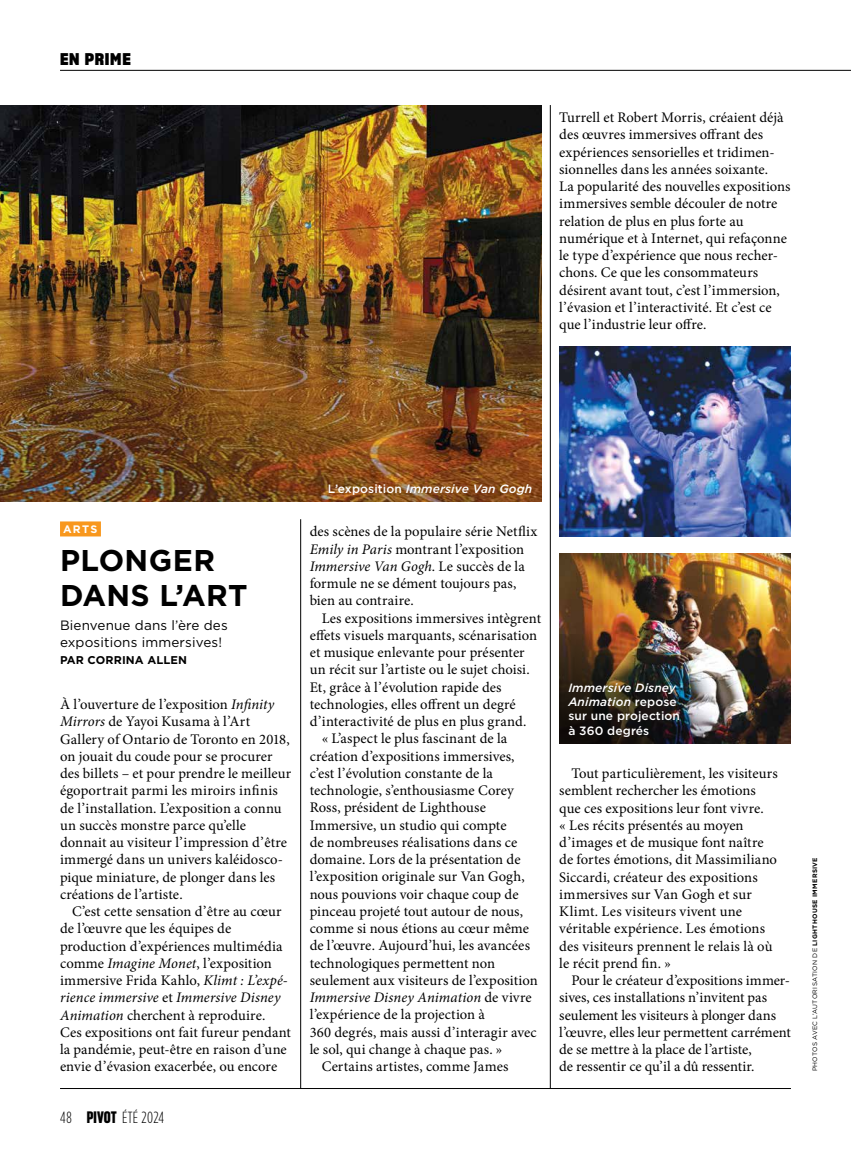
<style>
.page{position:relative;width:851px;height:1175px;background:#fff}
.page>*{position:absolute;margin:0;border:0;box-sizing:border-box;transform-origin:0 0}
.t1{font:700 30px/34.5px "Gotham";letter-spacing:.01em;color:#000}
.t2{font:16.5px "Sharp Grotesk Bold 18";letter-spacing:.045em;color:#000}
.t3{font:300 16.2px "Gotham Condensed";letter-spacing:.02em;color:#000}
.t4{font:14.7px/17.2px "Minion Pro";letter-spacing:.005em;color:#000}
.t5{font:13.5px/17.2px "Gotham";letter-spacing:.01em;color:#000}
.t6{font:500 12px/14.2px "Gotham";letter-spacing:.01em;color:#fff}
.t7{font:italic 500 12px "Gotham";letter-spacing:.01em;color:#fff}
.t8{font:700 11.25px "Gotham";letter-spacing:.01em;color:#000}
.t9{font:700 10.8px "Gotham";color:#fff}
.t10{font:6.3px "Gotham";letter-spacing:.045em;color:#000}
.s1{font-style:italic}
.s2{font-family:"Sharp Grotesk Bold 14";font-weight:400}
.s3{font-style:normal}
.s4{font-weight:700}
</style>
<div class="page">
<hr style="left:300px;top:519px;width:1px;height:569px;background:#000">
<hr style="left:550px;top:105px;width:1px;height:983px;background:#000">
<hr style="left:60px;top:70px;width:790px;height:1px;background:#000">
<hr style="left:60px;top:1088px;width:730px;height:1px;background:#000">
<img style="left:0;top:105px;width:541px;height:397px">
<img style="left:559px;top:347px;width:232px;height:189px">
<img style="left:559px;top:554px;width:232px;height:189px">
<img style="left:559px;top:634px;width:231px;height:109px">
<div style="left:60px;top:521px;width:41px;height:15px;background:#f8971d"></div>
<p class="t2" style="left:60px;top:47px;width:72px">EN PRIME</p>
<p class="t4" style="left:559px;top:109px;width:226px">Turrell et Robert Morris, créaient déjà des œuvres immersives ofrant des expériences sensorielles et tridimen&shy;sionnelles dans les années soixante.</p>
<p class="t4" style="left:559px;top:178px;width:233px">La popularité des nouvelles expositions immersives semble découler de notre relation de plus en plus forte au numérique et à Internet, qui refaçonne le type d’expérience que nous recher&shy;chons. Ce que les consommateurs désirent avant tout, c’est l’immersion, l’évasion et l’interactivité. Et c’est ce que l’industrie leur ofre.</p>
<h3 class="t9" style="left:63px;top:522px;width:36px">ARTS</h3>
<h3 class="t1" style="left:60px;top:543px;width:189px">PLONGER<br>DANS L’ART</h3>
<p class="t5" style="left:60px;top:616px;width:169px">Bienvenue dans l’ère des expositions immersives!</p>
<p class="t8" style="left:60px;top:653px;width:129px">PAR CORRINA ALLEN</p>
<p class="t4" style="left:60px;top:696px;width:233px">À l’ouverture de l’exposition <span class="s1">Infnity Mirrors</span> de Yayoi Kusama à l’Art Gallery of Ontario de Toronto en 2018, on jouait du coude pour se procurer des billets – et pour prendre le meilleur égoportrait parmi les miroirs infnis de l’installation. L’exposition a connu un succès monstre parce qu’elle donnait au visiteur l’impression d’être immergé dans un univers kaléidosco&shy;pique miniature, de plonger dans les créations de l’artiste.</p>
<p class="t4" style="left:60px;top:902px;width:232px;text-indent:12px">C’est cette sensation d’être au cœur de l’œuvre que les équipes de production d’expériences multimédia comme <span class="s1">Imagine Monet</span>, l’exposition immersive Frida Kahlo, <span class="s1">Klimt : L’expé&shy;rience immersive</span> et <span class="s1">Immersive Disney Animation</span> cherchent à reproduire.<br>Ces expositions ont fait fureur pendant la pandémie, peut-être en raison d’une envie d’évasion exacerbée, ou encore</p>
<p class="t3" style="left:60px;top:1108px;width:106px">48 <span class="s2">PIVOT</span> ÉTÉ 2024</p>
<p class="t7" style="left:328px;top:481px;width:206px"><span class="s3">L’exposition</span> Immersive Van Gogh</p>
<p class="t4" style="left:310px;top:523px;width:229px">des scènes de la populaire série Netfix<br><span class="s1">Emily in Paris</span> montrant l’exposition<br><span class="s1">Immersive Van Gogh</span>. Le succès de la formule ne se dément toujours pas, bien au contraire.</p>
<p class="t4" style="left:310px;top:609px;width:233px;text-indent:12px">Les expositions immersives intègrent efets visuels marquants, scénarisation et musique enlevante pour présenter un récit sur l’artiste ou le sujet choisi.<br>Et, grâce à l’évolution rapide des technologies, elles ofrent un degré d’interactivité de plus en plus grand.</p>
<p class="t4" style="left:310px;top:730px;width:229px;text-indent:12px">« L’aspect le plus fascinant de la création d’expositions immersives, c’est l’évolution constante de la technologie, s’enthousiasme Corey Ross, président de Lighthouse Immersive, un studio qui compte<br>de nombreuses réalisations dans ce domaine. Lors de la présentation de l’exposition originale sur Van Gogh, nous pouvions voir chaque coup de pinceau projeté tout autour de nous, comme si nous étions au cœur même de l’œuvre. Aujourd’hui, les avancées technologiques permettent non seulement aux visiteurs de l’exposition <span class="s1">Immersive Disney Animation</span> de vivre l’expérience de la projection à<br>360 degrés, mais aussi d’interagir avec le sol, qui change à chaque pas. »</p>
<p class="t4" style="left:322px;top:1057px;width:188px">Certains artistes, comme James</p>
<p class="t6" style="left:568px;top:680px;width:113px"><span class="s1">Immersive Disney<br>Animation</span> repose sur une projection à 360 degrés</p>
<p class="t4" style="left:559px;top:765px;width:220px;text-indent:12px">Tout particulièrement, les visiteurs semblent rechercher les émotions que ces expositions leur font vivre.</p>
<p class="t4" style="left:559px;top:816px;width:219px">« Les récits présentés au moyen d’images et de musique font naître de fortes émotions, dit Massimiliano<br>Siccardi, créateur des expositions immersives sur Van Gogh et sur<br>Klimt. Les visiteurs vivent une véritable expérience. Les émotions des visiteurs prennent le relais là où le récit prend fn. »</p>
<p class="t4" style="left:559px;top:971px;width:233px;text-indent:12px">Pour le créateur d’expositions immer&shy;sives, ces installations n’invitent pas seulement les visiteurs à plonger dans l’œuvre, elles leur permettent carrément de se mettre à la place de l’artiste,<br>de ressentir ce qu’il a dû ressentir.</p>
<p class="t10" style="left:810px;top:1071px;width:216px;rotate:-90deg">PHOTOS AVEC L’AUTORISATION DE <span class="s4">LIGHTHOUSE IMMERSIVE</span></p>
</div>
